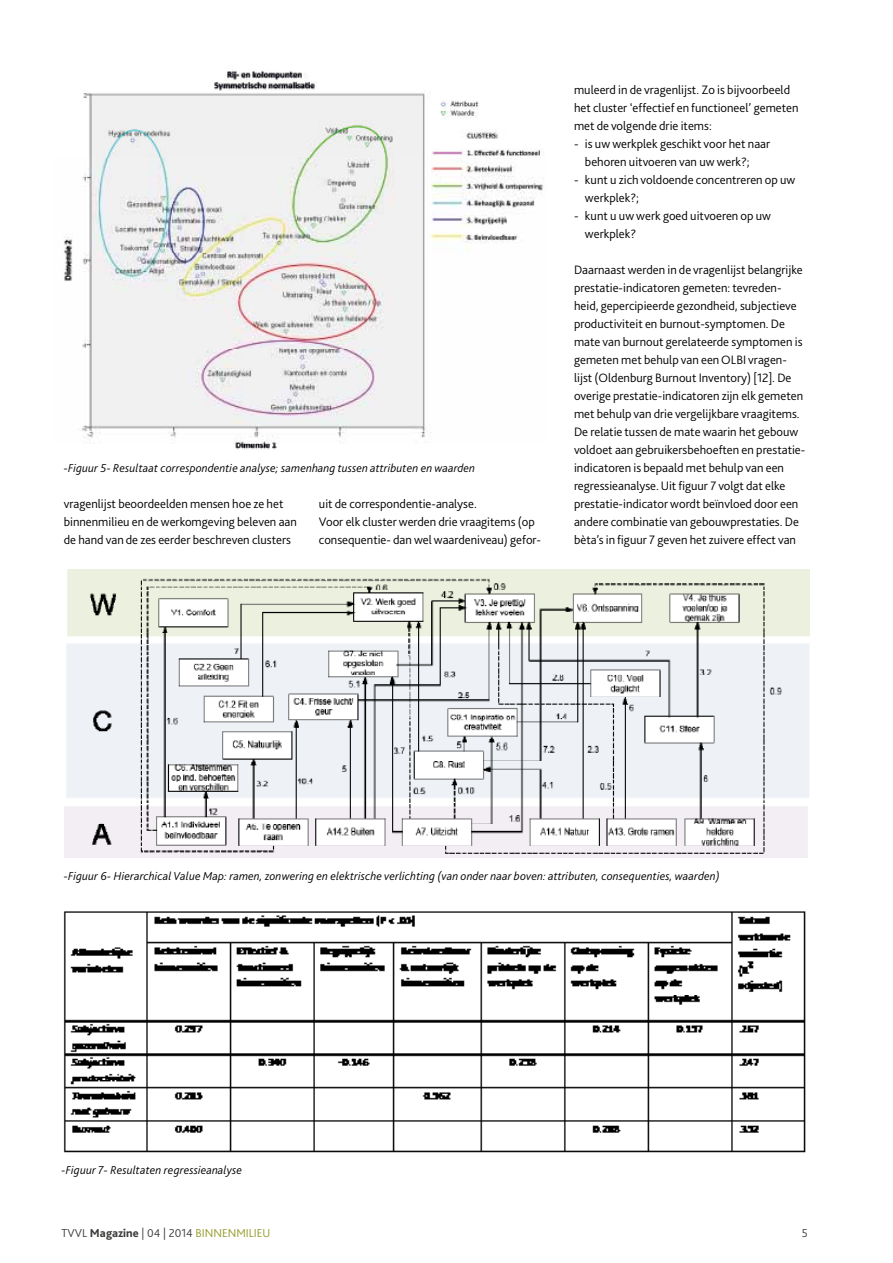
<style>
.page{position:relative;width:893px;height:1263px;background:#fff}
.page>*{position:absolute;margin:0;border:0;box-sizing:border-box;transform-origin:0 0}
.t1{font:300 12.75px/18px "Bliss 2";color:#000}
.t2{font:italic 300 12px "Bliss 2";letter-spacing:.01em;color:#000}
.t3{font:300 12px "Bliss 2";color:#3c3c3b}
.s1{font-weight:800}
.s2{color:#919b26}
</style>
<div class="page">
<img style="left:64px;top:70px;width:480px;height:380px">
<img style="left:65px;top:569px;width:744px;height:288px">
<img style="left:63px;top:911px;width:743px;height:242px">
<p class="t2" style="left:64px;top:463px;width:413px">-Figuur 5- Resultaat correspondentie analyse; samenhang tussen attributen en waarden</p>
<p class="t1" style="left:64px;top:496px;width:235px">vragenlijst beoordeelden mensen hoe ze het binnenmilieu en de werkomgeving beleven aan de hand van de zes eerder beschreven clusters</p>
<p class="t1" style="left:319px;top:496px;width:223px">uit de correspondentie-analyse.<br>Voor elk cluster werden drie vraagitems (op consequentie- dan wel waardeniveau) gefor-</p>
<p class="t1" style="left:574px;top:82px;width:226px">muleerd in de vragenlijst. Zo is bijvoorbeeld het cluster ‘effectief en functioneel’ gemeten met de volgende drie items:</p>
<p class="t1" style="left:585px;top:136px;width:187px;text-indent:-11px">- is uw werkplek geschikt voor het naar behoren uitvoeren van uw werk?;</p>
<p class="t1" style="left:585px;top:172px;width:212px;text-indent:-11px">- kunt u zich voldoende concentreren op uw werkplek?;</p>
<p class="t1" style="left:585px;top:208px;width:187px;text-indent:-11px">- kunt u uw werk goed uitvoeren op uw werkplek?</p>
<p class="t1" style="left:574px;top:262px;width:233px">Daarnaast werden in de vragenlijst belangrijke prestatie-indicatoren gemeten: tevreden&shy;heid, gepercipieerde gezondheid, subjectieve productiviteit en burnout-symptomen. De mate van burnout gerelateerde symptomen is gemeten met behulp van een OLBI vragen&shy;lijst (Oldenburg Burnout Inventory) [12]. De overige prestatie-indicatoren zijn elk gemeten met behulp van drie vergelijkbare vraagitems.<br>De relatie tussen de mate waarin het gebouw voldoet aan gebruikersbehoeften en prestatie&shy;indicatoren is bepaald met behulp van een regressieanalyse. Uit figuur 7 volgt dat elke prestatie-indicator wordt beïnvloed door een andere combinatie van gebouwprestaties. De bèta’s in figuur 7 geven het zuivere effect van</p>
<p class="t2" style="left:64px;top:871px;width:658px">-Figuur 6- Hierarchical Value Map: ramen, zonwering en elektrische verlichting (van onder naar boven: attributen, consequenties, waarden)</p>
<p class="t2" style="left:62px;top:1165px;width:182px">-Figuur 7- Resultaten regressieanalyse</p>
<p class="t3" style="left:62px;top:1228px;width:210px">TVVL <span class="s1">Magazine</span> | 04 | 2014 <span class="s2">BINNENMILIEU</span></p>
<p class="t3" style="left:802px;top:1228px;width:8px">5</p>
</div>
